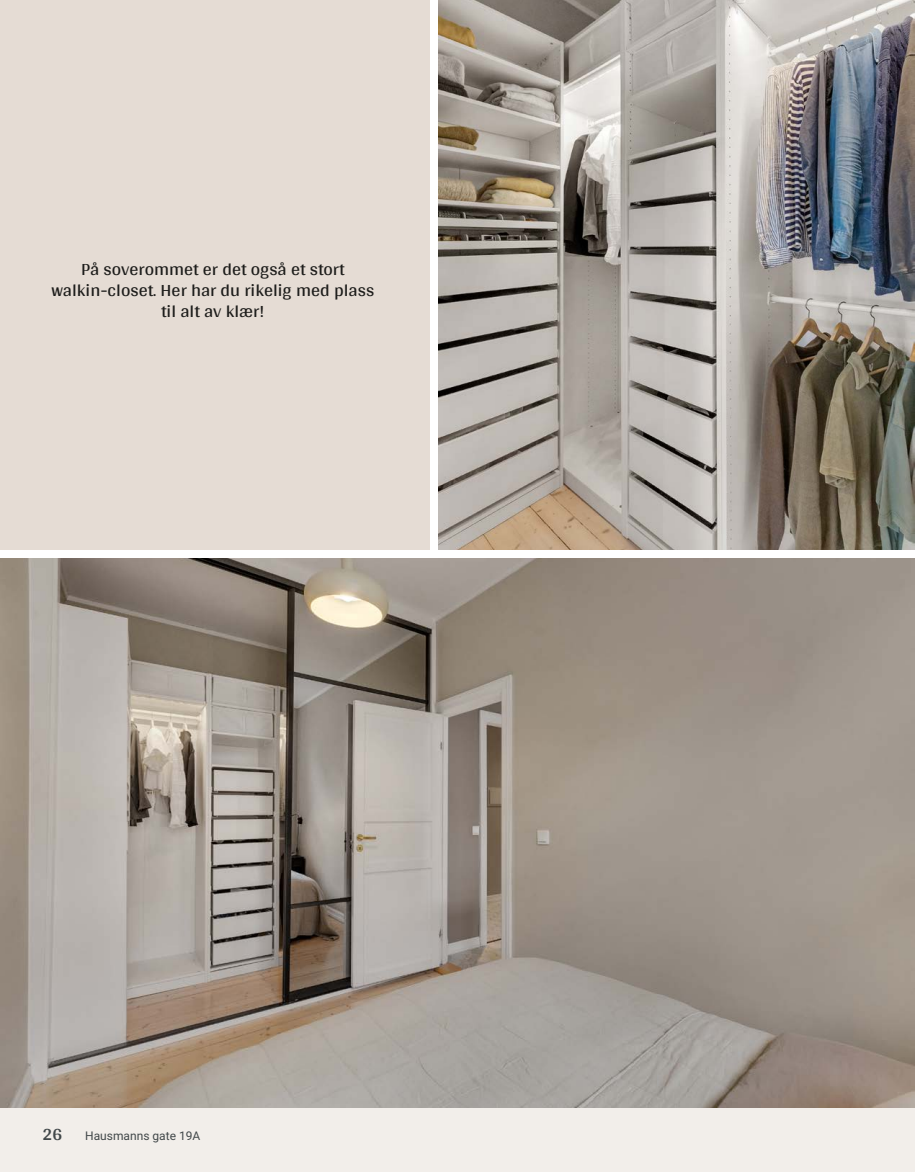
<style>
.page{position:relative;width:915px;height:1172px;background:#fff}
.page>*{position:absolute;margin:0;border:0;box-sizing:border-box;transform-origin:0 0}
.t1{font:18px/21px "Arya";color:#1d1d1b;text-align:center}
.t2{font:700 18px "Arya";color:#414749}
.t3{font:12px "Roboto Vitec";color:#414749}
</style>
<div class="page">
<img style="left:0;top:558px;width:914px;height:550px">
<img style="left:438px;top:0;width:476px;height:550px">
<div style="left:0;top:1108px;width:914px;height:64px;background:#f2eeea"></div>
<div style="left:0;top:0;width:429px;height:550px;background:#e5dcd4"></div>
<p class="t1" style="left:51px;top:259px;width:324px">På soverommet er det også et stort walkin‑closet. Her har du rikelig med plass til alt av klær!</p>
<p class="t2" style="left:43px;top:1123px;width:21px">26</p>
<p class="t3" style="left:85px;top:1127px;width:117px">Hausmanns gate 19A</p>
</div>
